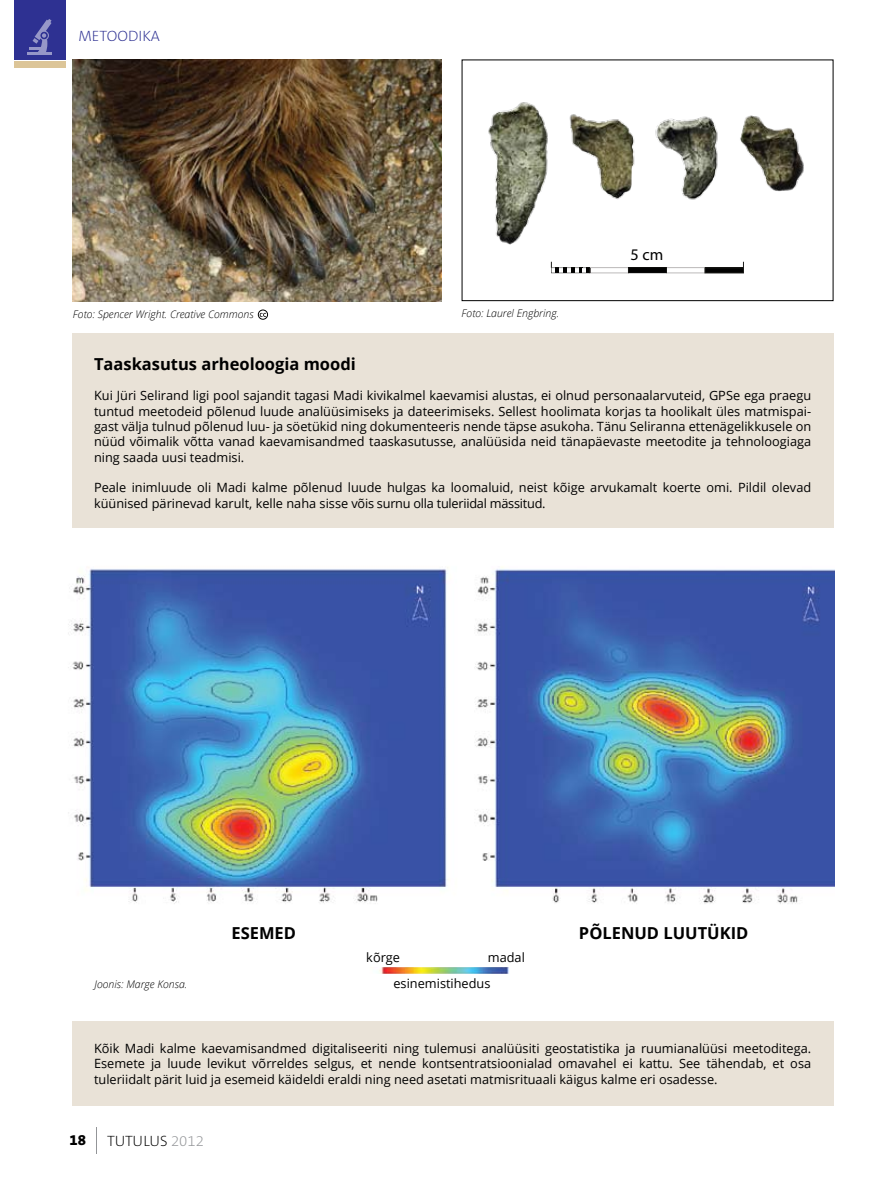
<style>
.page{position:relative;width:893px;height:1191px;background:#fff}
.page>*{position:absolute;margin:0;border:0;box-sizing:border-box;transform-origin:0 0}
.t1{font:700 16.5px "Open Sans";color:#000}
.t2{font:16.35px "Myriad Pro";color:#010101}
.t3{font:16.2px "Myriad Pro";color:#010101}
.t4{font:200 15px "The Sans B2";color:#000}
.t5{font:200 15px "The Sans B2";color:#2e3192}
.t6{font:800 15px "The Sans B8";color:#000}
.t7{font:12.75px/15.3px "Open Sans";color:#000;text-align:justify}
.t8{font:italic 300 10.5px "Open Sans";color:#000}
.s1{color:#939598}
</style>
<div class="page">
<div style="left:15px;top:62px;width:51px;height:6px;background:#dcc598"></div>
<div style="left:72px;top:1021px;width:761px;height:85px;background:#e9e2d7"></div>
<div style="left:462px;top:60px;width:371px;height:241px;background:#fff;border:1px solid #000"></div>
<div style="left:72px;top:333px;width:761px;height:195px;background:#e9e2d7"></div>
<img style="left:68px;top:567px;width:766px;height:407px">
<img style="left:72px;top:60px;width:369px;height:241px">
<svg style="left:260px;top:313px;width:6px;height:4px"></svg>
<div style="left:258px;top:309px;width:10px;height:11px;border:1px solid #000;border-radius:50%"></div>
<div style="left:75px;top:914px;width:703px;height:52px;background:#fff"></div>
<img style="left:488px;top:102px;width:316px;height:143px">
<svg style="left:550px;top:261px;width:194px;height:12px"></svg>
<div style="left:15px;top:0;width:51px;height:60px;background:#2e3192"></div>
<hr style="left:27px;top:52px;width:25px;height:3px;background:#fff">
<svg style="left:30px;top:19px;width:22px;height:34px"></svg>
<p class="t5" style="left:78px;top:29px;width:83px">METOODIKA</p>
<p class="t2" style="left:619px;top:244px;width:34px">5 cm</p>
<p class="t3" style="left:631px;top:245px;width:34px">5 cm</p>
<p class="t8" style="left:73px;top:307px;width:182px">Foto: Spencer Wright. Creative Commons</p>
<p class="t8" style="left:462px;top:306px;width:99px">Foto: Laurel Engbring.</p>
<p class="t1" style="left:94px;top:352px;width:263px">Taaskasutus arheoloogia moodi</p>
<p class="t7" style="left:94px;top:388px;width:719px">Kui Jüri Selirand ligi pool sajandit tagasi Madi kivikalmel kaevamisi alustas, ei olnud personaalarvuteid, GPSe ega praegu tuntud meetodeid põlenud luude analüüsimiseks ja dateerimiseks. Sellest hoolimata korjas ta hoolikalt üles matmispai&shy;gast välja tulnud põlenud luu- ja söetükid ning dokumenteeris nende täpse asukoha. Tänu Seliranna ettenägelikkusele on nüüd võimalik võtta vanad kaevamisandmed taaskasutusse, analüüsida neid tänapäevaste meetodite ja tehnoloogiaga ning saada uusi teadmisi.</p>
<p class="t7" style="left:94px;top:479px;width:719px">Peale inimluude oli Madi kalme põlenud luude hulgas ka loomaluid, neist kõige arvukamalt koerte omi. Pildil olevad küünised pärinevad karult, kelle naha sisse võis surnu olla tuleriidal mässitud.</p>
<p class="t1" style="left:232px;top:921px;width:66px">ESEMED</p>
<p class="t1" style="left:579px;top:921px;width:171px">PÕLENUD LUUTÜKID</p>
<p class="t7" style="left:366px;top:949px;width:35px">kõrge</p>
<p class="t7" style="left:488px;top:949px;width:39px">madal</p>
<p class="t8" style="left:95px;top:977px;width:94px">Joonis: Marge Konsa.</p>
<p class="t7" style="left:393px;top:976px;width:99px">esinemistihedus</p>
<p class="t7" style="left:94px;top:1040px;width:719px">Kõik Madi kalme kaevamisandmed digitaliseeriti ning tulemusi analüüsiti geostatistika ja ruumianalüüsi meetoditega.<br>Esemete ja luude levikut võrreldes selgus, et nende kontsentratsioonialad omavahel ei kattu. See tähendab, et osa tuleriidalt pärit luid ja esemeid käideldi eraldi ning need asetati matmisrituaali käigus kalme eri osadesse.</p>
<p class="t6" style="left:69px;top:1132px;width:18px">18</p>
<p class="t4" style="left:107px;top:1132px;width:98px">TUTULUS <span class="s1">2012</span></p>
</div>
